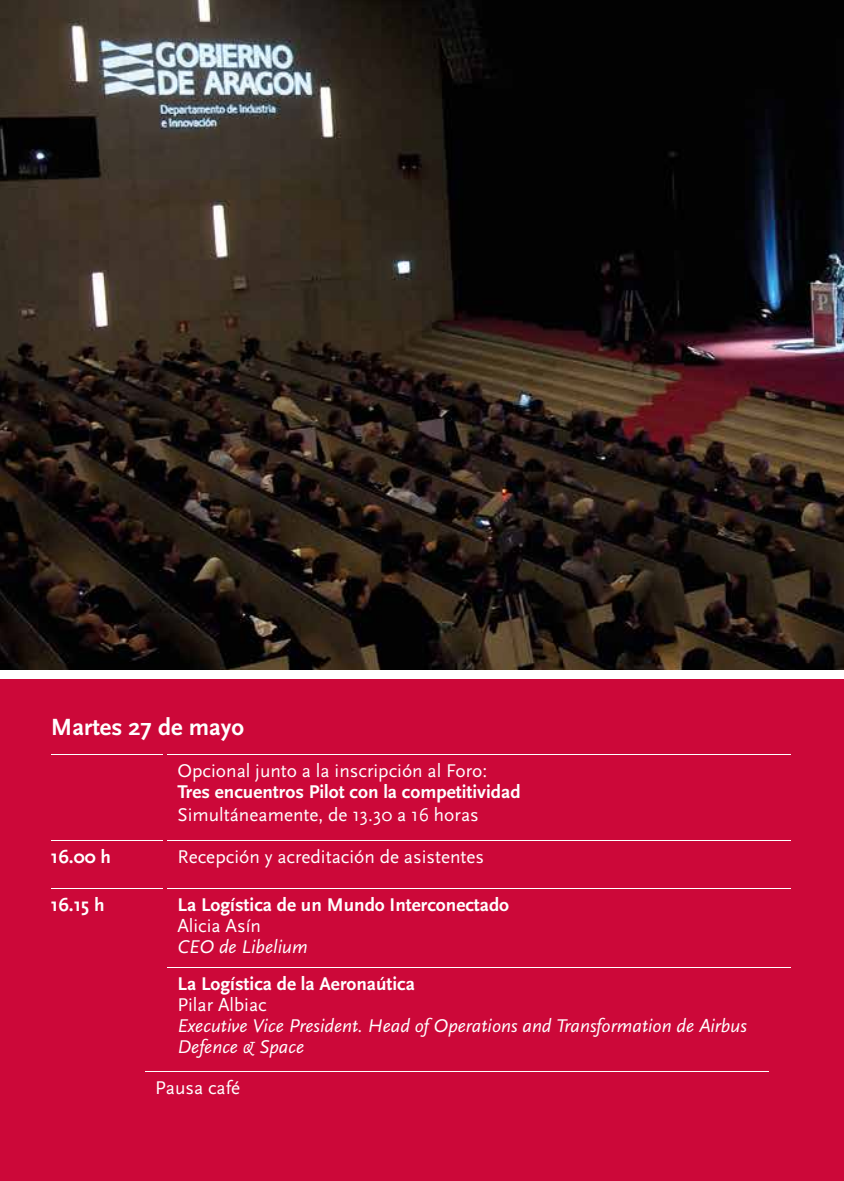
<style>
.page{position:relative;width:844px;height:1181px;background:#fff}
.page>*{position:absolute;margin:0;border:0;box-sizing:border-box;transform-origin:0 0}
.t1{font:700 24.5px "Scala Sans";color:#fff}
.t2{font:19.25px "Scala Sans";color:#fff}
.t3{font:700 19.25px "Scala Sans";color:#fff}
.t4{font:italic 19.25px/21px "Scala Sans";color:#fff}
</style>
<div class="page">
<div style="left:0;top:680px;width:843px;height:501px;background:#cc0839"></div>
<img style="left:0;top:0;width:843px;height:670px">
<hr style="left:51px;top:754px;width:111px;height:1px;background:#fff">
<hr style="left:51px;top:888px;width:111px;height:1px;background:#fff">
<hr style="left:167px;top:754px;width:623px;height:1px;background:#fff">
<hr style="left:167px;top:888px;width:623px;height:1px;background:#fff">
<hr style="left:167px;top:967px;width:623px;height:1px;background:#fff">
<hr style="left:145px;top:1071px;width:623px;height:1px;background:#fff">
<hr style="left:51px;top:839px;width:111px;height:1px;background:#fff">
<hr style="left:167px;top:839px;width:623px;height:1px;background:#fff">
<p class="t1" style="left:51px;top:714px;width:195px">Martes 27 de mayo</p>
<p class="t3" style="left:51px;top:846px;width:62px">16.00 h</p>
<p class="t3" style="left:51px;top:894px;width:55px">16.15 h</p>
<p class="t2" style="left:177px;top:760px;width:311px">opcional junto a la inscripción al Foro:</p>
<p class="t3" style="left:177px;top:781px;width:344px">Tres encuentros Pilot con la competitividad</p>
<p class="t2" style="left:177px;top:804px;width:303px">simultáneamente, de 13.30 a 16 horas</p>
<p class="t2" style="left:177px;top:846px;width:308px">recepción y acreditación de asistentes</p>
<p class="t3" style="left:177px;top:894px;width:333px">La Logística de un Mundo Interconectado</p>
<p class="t2" style="left:177px;top:915px;width:85px">Alicia Asín</p>
<p class="t4" style="left:177px;top:937px;width:132px">CEO de Libelium</p>
<p class="t3" style="left:177px;top:973px;width:239px">La Logística de la Aeronaútica</p>
<p class="t2" style="left:177px;top:994px;width:91px">Pilar Albiac</p>
<p class="t4" style="left:177px;top:1016px;width:570px">Executive Vice President. Head of Operations and Transformation de Airbus<br>Defence &amp; Space</p>
<p class="t2" style="left:155px;top:1077px;width:87px">Pausa café</p>
</div>
